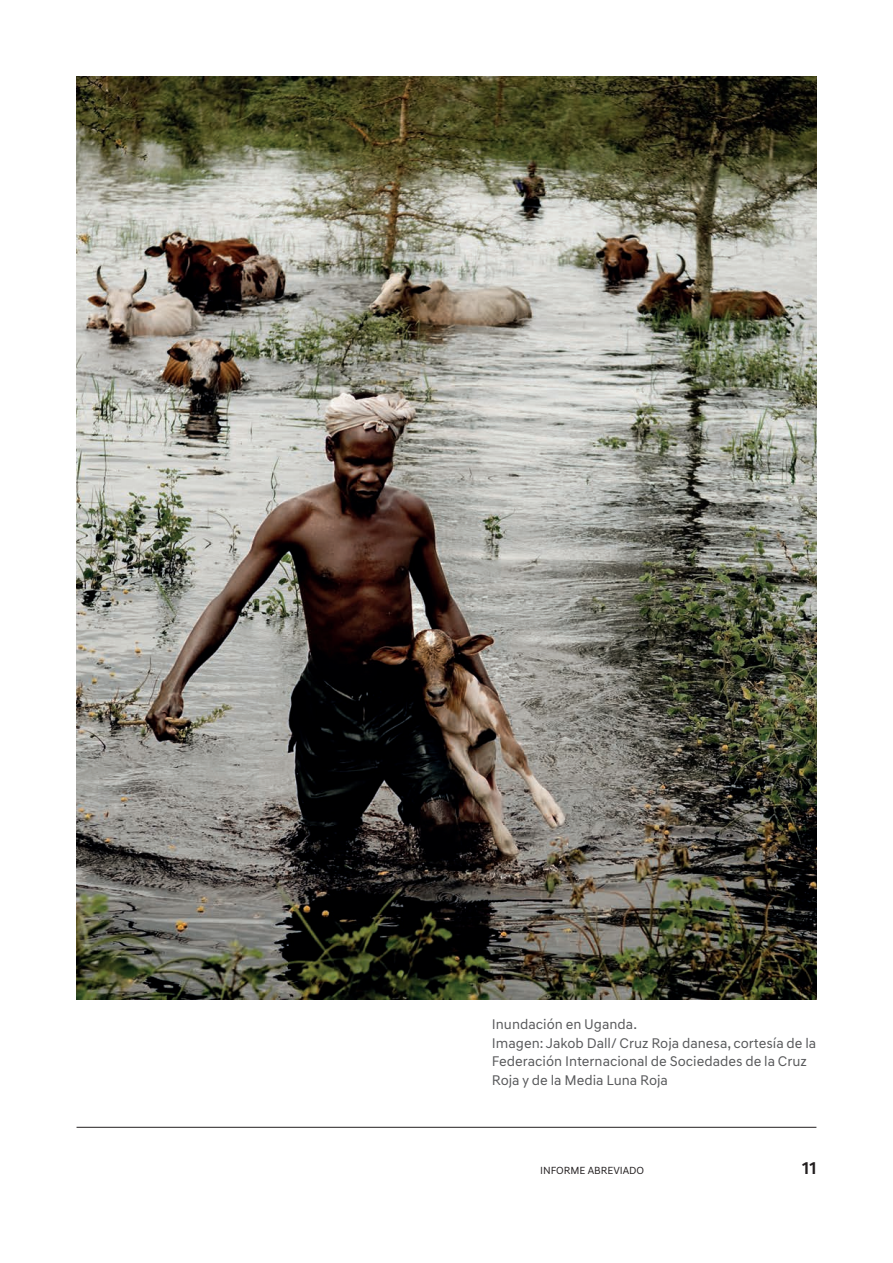
<style>
.page{position:relative;width:893px;height:1263px;background:#fff}
.page>*{position:absolute;margin:0;border:0;box-sizing:border-box;transform-origin:0 0}
.t1{font:700 18px "Hyundai Sans Text";color:#231f20}
.t2{font:14.25px/18.6px "Hyundai Sans Text";color:#57585a}
.t3{font:10.5px "Hyundai Sans Text";color:#231f20}
</style>
<div class="page">
<hr style="left:77px;top:1127px;width:739px;height:1px;background:#231f20">
<img style="left:77px;top:77px;width:739px;height:922px">
<p class="t2" style="left:492px;top:1015px;width:326px">Inundación en Uganda.<br>Imagen: Jakob Dall/ Cruz Roja danesa, cortesía de la Federación Internacional de Sociedades de la Cruz Roja y de la Media Luna Roja</p>
<p class="t3" style="left:540px;top:1164px;width:106px">INFORME ABREVIADO</p>
<p class="t1" style="left:802px;top:1157px;width:16px">11</p>
</div>
